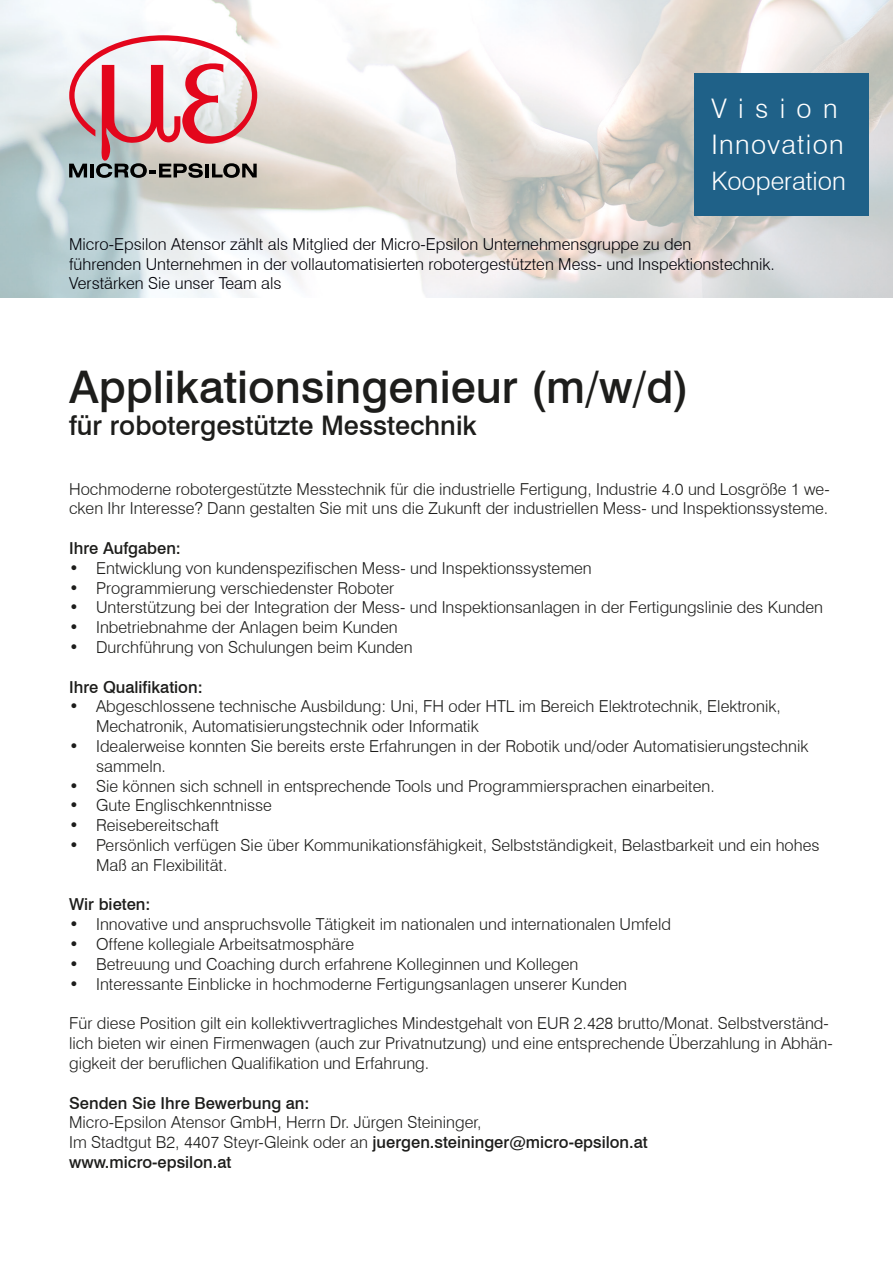
<style>
.page{position:relative;width:893px;height:1263px;background:#fff}
.page>*{position:absolute;margin:0;border:0;box-sizing:border-box;transform-origin:0 0}
.t1{font:500 45px "Swiss 721 BT";color:#1d1d1b}
.t2{font:500 27px "Swiss 721 BT";color:#1d1d1b}
.t3{font:300 27px "Swiss 721 BT";letter-spacing:.05em;color:#fff}
.t4{font:300 25.5px "Swiss 721 BT";color:#fff}
.t5{font:300 16.5px/19.8px "Swiss 721 BT";color:#1d1d1b}
.t6{font:300 16.5px/19.8px "Swiss 721 BT";color:#000007}
.t7{font:500 16.5px "Swiss 721 BT";color:#1d1d1b}
.s1{font-weight:500}
</style>
<div class="page">
<img style="left:0;top:0;width:893px;height:297px">
<div style="left:694px;top:73px;width:175px;height:142px;background:#1f6188"></div>
<svg style="left:69px;top:35px;width:188px;height:143px"></svg>
<p class="t3" style="left:711px;top:92px;width:128px">Vision</p>
<p class="t3" style="left:711px;top:128px;width:134px">Innovation</p>
<p class="t4" style="left:711px;top:166px;width:136px">Kooperation</p>
<p class="t6" style="left:69px;top:234px;width:707px">Micro-Epsilon Atensor zählt als Mitglied der Micro-Epsilon Unternehmensgruppe zu den<br>führenden Unternehmen in der vollautomatisierten robotergestützten Mess- und Inspektionstechnik.</p>
<p class="t6" style="left:69px;top:273px;width:214px">Verstärken Sie unser Team als</p>
<p class="t1" style="left:69px;top:359px;width:622px">Applikationsingenieur (m/w/d)</p>
<p class="t2" style="left:69px;top:409px;width:409px">für robotergestützte Messtechnik</p>
<p class="t5" style="left:69px;top:479px;width:762px">Hochmoderne robotergestützte Messtechnik für die industrielle Fertigung, Industrie 4.0 und Losgröße 1 we&shy;cken Ihr Interesse? Dann gestalten Sie mit uns die Zukunft der industriellen Mess- und Inspektionssysteme.</p>
<p class="t7" style="left:69px;top:538px;width:113px">Ihre Aufgaben:</p>
<p class="t5" style="left:69px;top:558px;width:524px">• Entwicklung von kundenspezifischen Mess- und Inspektionssystemen</p>
<p class="t5" style="left:69px;top:578px;width:327px">• Programmierung verschiedenster Roboter</p>
<p class="t5" style="left:69px;top:597px;width:755px">• Unterstützung bei der Integration der Mess- und Inspektionsanlagen in der Fertigungslinie des Kunden</p>
<p class="t5" style="left:69px;top:617px;width:330px">• Inbetriebnahme der Anlagen beim Kunden</p>
<p class="t5" style="left:69px;top:637px;width:345px">• Durchführung von Schulungen beim Kunden</p>
<p class="t7" style="left:69px;top:677px;width:135px">Ihre Qualifikation:</p>
<p class="t5" style="left:96px;top:696px;width:686px;text-indent:-27px">• Abgeschlossene technische Ausbildung: Uni, FH oder HTL im Bereich Elektrotechnik, Elektronik,<br>Mechatronik, Automatisierungstechnik oder Informatik</p>
<p class="t5" style="left:96px;top:736px;width:714px;text-indent:-27px">• Idealerweise konnten Sie bereits erste Erfahrungen in der Robotik und/oder Automatisierungstechnik sammeln.</p>
<p class="t5" style="left:69px;top:776px;width:647px">• Sie können sich schnell in entsprechende Tools und Programmiersprachen einarbeiten.</p>
<p class="t5" style="left:69px;top:795px;width:204px">• Gute Englischkenntnisse</p>
<p class="t5" style="left:69px;top:815px;width:151px">• Reisebereitschaft</p>
<p class="t5" style="left:96px;top:835px;width:725px;text-indent:-27px">• Persönlich verfügen Sie über Kommunikationsfähigkeit, Selbstständigkeit, Belastbarkeit und ein hohes<br>Maß an Flexibilität.</p>
<p class="t7" style="left:69px;top:894px;width:83px">Wir bieten:</p>
<p class="t5" style="left:69px;top:914px;width:603px">• Innovative und anspruchsvolle Tätigkeit im nationalen und internationalen Umfeld</p>
<p class="t5" style="left:69px;top:934px;width:287px">• Offene kollegiale Arbeitsatmosphäre</p>
<p class="t5" style="left:69px;top:954px;width:511px">• Betreuung und Coaching durch erfahrene Kolleginnen und Kollegen</p>
<p class="t5" style="left:69px;top:974px;width:559px">• Interessante Einblicke in hochmoderne Fertigungsanlagen unserer Kunden</p>
<p class="t5" style="left:69px;top:1013px;width:765px">Für diese Position gilt ein kollektivvertragliches Mindestgehalt von EUR 2.428 brutto/Monat. Selbstverständ&shy;lich bieten wir einen Firmenwagen (auch zur Privatnutzung) und eine entsprechende Überzahlung in Abhän&shy;gigkeit der beruflichen Qualifikation und Erfahrung.</p>
<p class="t7" style="left:69px;top:1092px;width:242px">Senden Sie Ihre Bewerbung an:</p>
<p class="t5" style="left:69px;top:1112px;width:414px">Micro-Epsilon Atensor GmbH, Herrn Dr. Jürgen Steininger,</p>
<p class="t5" style="left:69px;top:1132px;width:580px">Im Stadtgut B2, 4407 Steyr-Gleink oder an <span class="s1">juergen.steininger@micro-epsilon.at</span></p>
<p class="t7" style="left:69px;top:1152px;width:164px">www.micro-epsilon.at</p>
</div>
